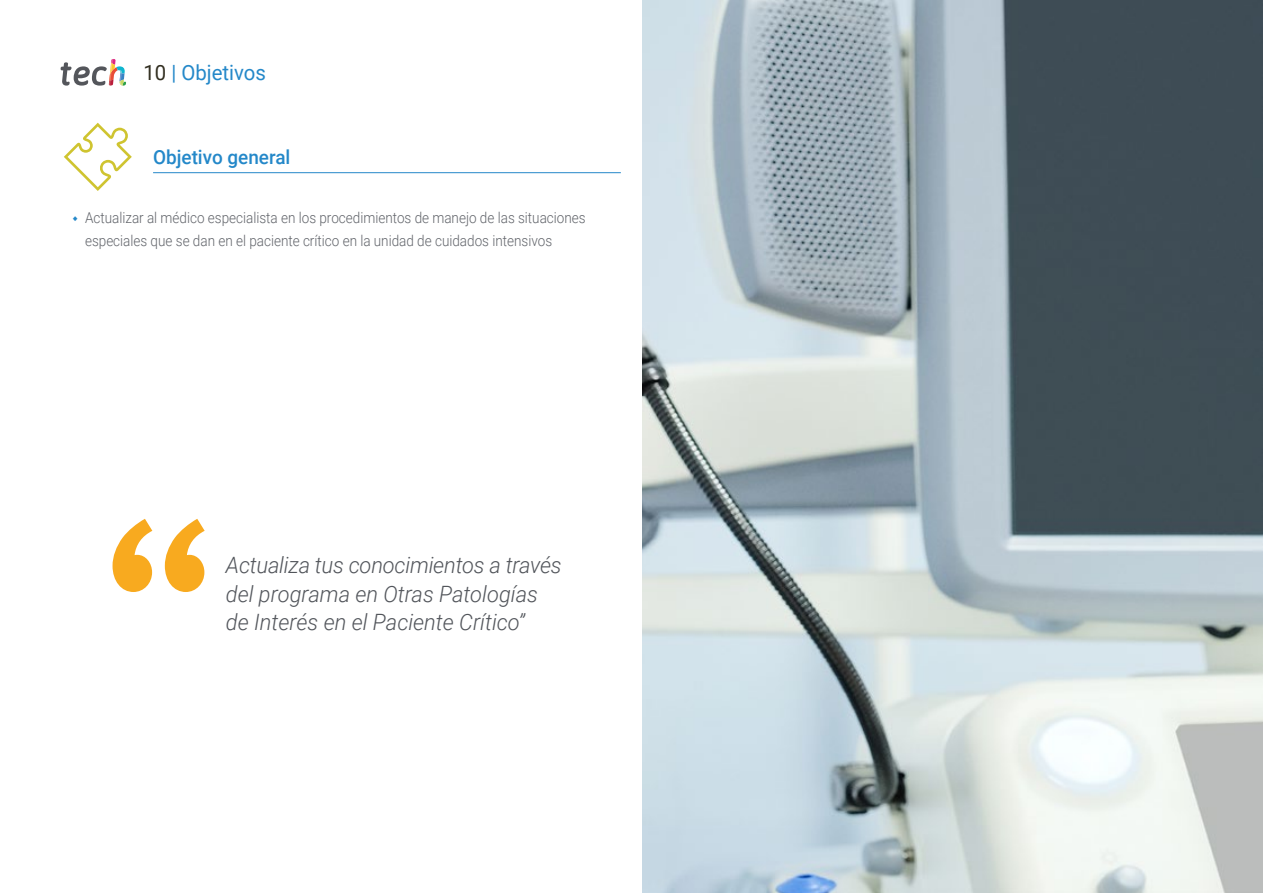
<style>
.page{position:relative;width:1263px;height:893px;background:#fff}
.page>*{position:absolute;margin:0;border:0;box-sizing:border-box;transform-origin:0 0}
.t1{font:italic 300 22.5px/28.5px "Roboto";color:#52555b}
.t2{font:21px "Roboto";color:#2488c9}
.t3{font:500 19.5px "Roboto";color:#2488c9}
.t4{font:300 15px/22.5px "Roboto";color:#61646a;scale:.9 1}
.s1{color:#312e20}
</style>
<div class="page">
<hr style="left:153px;top:172px;width:468px;height:1px;background:#2488c9">
<svg style="left:64px;top:123px;width:68px;height:68px"></svg>
<img style="left:642px;top:0;width:621px;height:893px">
<svg style="left:113px;top:519px;width:92px;height:73px"></svg>
<svg style="left:61px;top:59px;width:65px;height:27px"></svg>
<h2 class="t2" style="left:144px;top:57px;width:124px"><span class="s1">10</span> | Objetivos</h2>
<h3 class="t3" style="left:153px;top:144px;width:139px">Objetivo general</h3>
<p class="t4" style="left:85px;top:206px;width:558px">Actualizar al médico especialista en los procedimientos de manejo de las situaciones especiales que se dan en el paciente crítico en la unidad de cuidados intensivos</p>
<h1 class="t1" style="left:226px;top:550px;width:337px">Actualiza tus conocimientos a través del programa en Otras Patologías de Interés en el Paciente Crítico”</h1>
</div>
